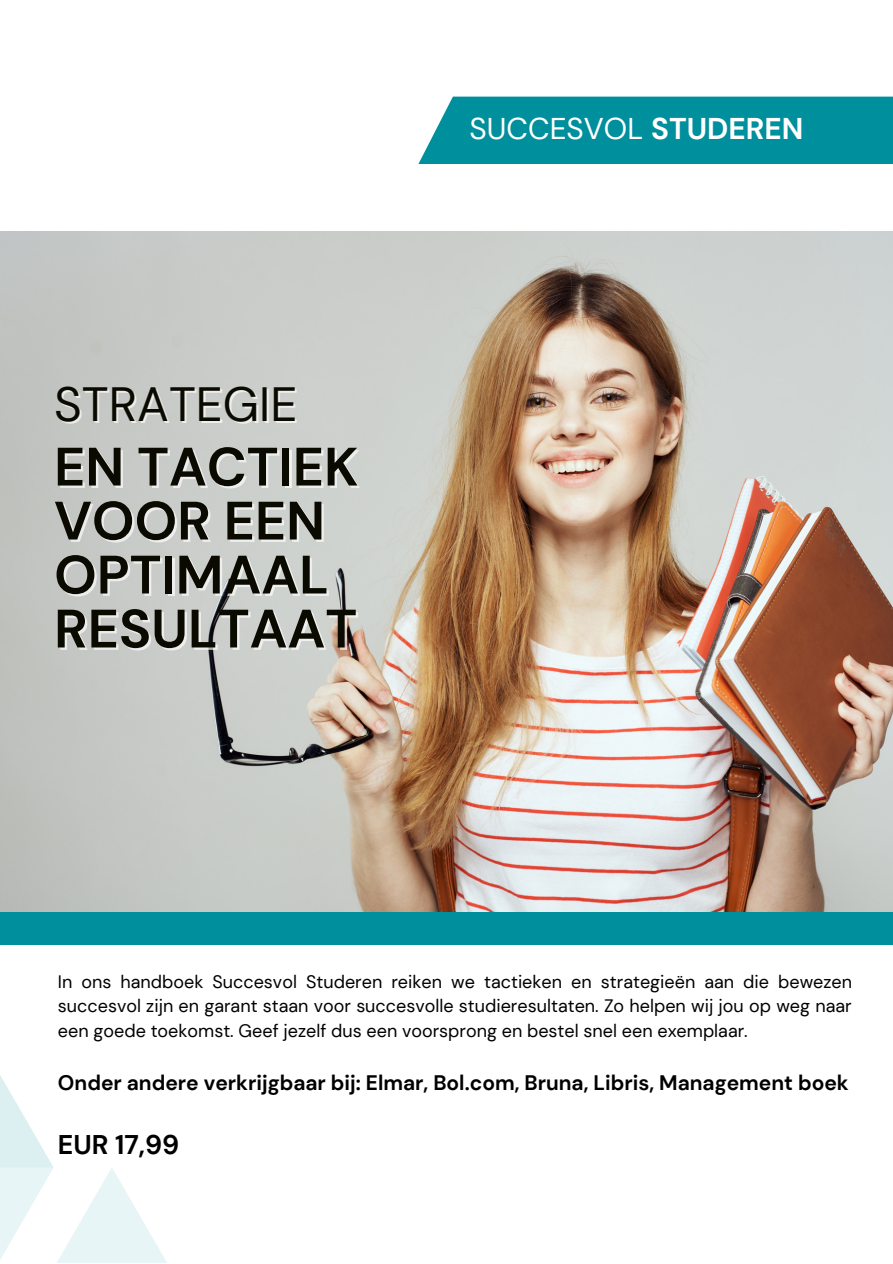
<style>
.page{position:relative;width:893px;height:1264px;background:#fff}
.page>*{position:absolute;margin:0;border:0;box-sizing:border-box;transform-origin:0 0}
.t1{font:700 54px/54px "DM Sans";color:#0a0a00}
.t2{font:48px "DM Sans";color:#0a0a00}
.t3{font:30px "DM Sans";color:#fff}
.t4{font:700 27px "DM Sans";color:#000}
.t5{font:700 21px "DM Sans";color:#000}
.t6{font:18px/24.8px "DM Sans";color:#000;text-align:justify}
.s1{font-weight:700}
</style>
<div class="page">
<img style="left:0;top:231px;width:892px;height:680px">
<div style="left:418px;top:97px;width:474px;height:67px;background:#008f9c"></div>
<svg style="left:0;top:864px;width:228px;height:398px"></svg>
<div style="left:0;top:912px;width:892px;height:32px;background:#008f9c"></div>
<h2 class="t2" style="left:54px;top:374px;width:245px">STRATEGIE</h2>
<h1 class="t1" style="left:54px;top:440px;width:306px">EN TACTIEK<br>VOOR EEN<br>OPTIMAAL<br>RESULTAAT</h1>
<h3 class="t3" style="left:469px;top:109px;width:335px">SUCCESVOL <span class="s1">STUDEREN</span></h3>
<p class="t6" style="left:58px;top:969px;width:795px">In ons handboek Succesvol Studeren reiken we tactieken en strategieën aan die bewezen succesvol zijn en garant staan voor succesvolle studieresultaten. Zo helpen wij jou op weg naar een goede toekomst. Geef jezelf dus een voorsprong en bestel snel een exemplaar.</p>
<p class="t5" style="left:58px;top:1069px;width:792px">Onder andere verkrijgbaar bij: Elmar, Bol.com, Bruna, Libris, Management boek</p>
<h3 class="t4" style="left:58px;top:1127px;width:123px">EUR 17,99</h3>
</div>
